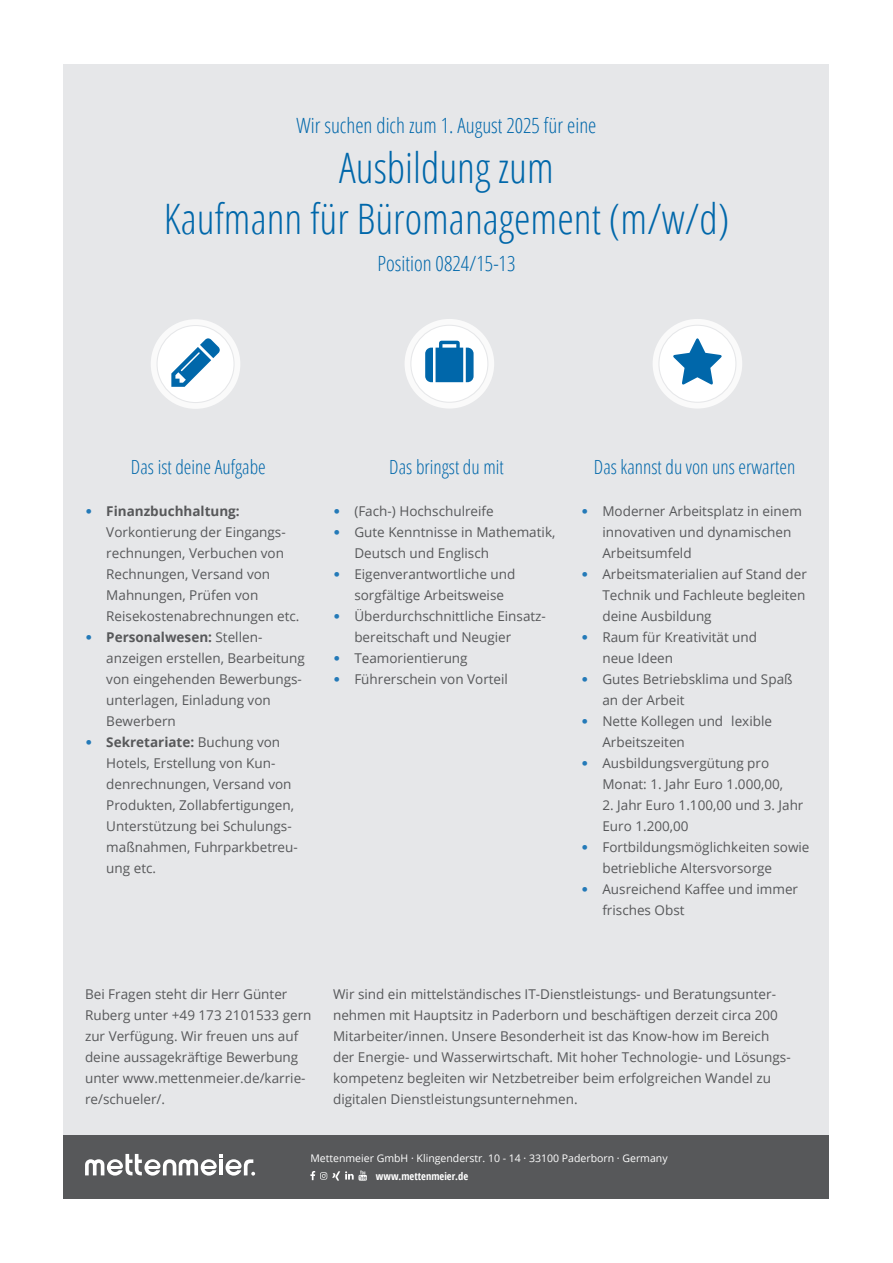
<style>
.page{position:relative;width:893px;height:1263px;background:#fff}
.page>*{position:absolute;margin:0;border:0;box-sizing:border-box;transform-origin:0 0}
.Headline{font:300 condensed 42px/50.4px "Open Sans";color:#0067aa;text-align:center}
.Headline-2{font:300 condensed 21px "Open Sans";color:#0067aa}
.Fließtext_Zwischenüberschrift{font:300 condensed 19.5px "Open Sans";color:#0067aa}
.Fließtext{font:13.5px/21px "Open Sans";color:#57585a}
.t1{font:10.5px "Open Sans";color:#fff}
.t2{font:700 condensed 10.5px "Open Sans";color:#fff}
.s1{font-family:"Calibri";font-size:15px;color:#247ab8}
.s2{font-weight:700}
.s3{font-style:inherit}
</style>
<div class="page">
<div style="left:64px;top:64px;width:765px;height:1071px;background:#e6e7e9"></div>
<div style="left:64px;top:1135px;width:765px;height:64px;background:#57585a"></div>
<div style="left:151px;top:319px;width:89px;height:90px;background:#fafafa;border-radius:50%"></div>
<div style="left:157px;top:325px;width:77px;height:77px;background:#fff;border-radius:50%"></div>
<div style="left:157px;top:325px;width:78px;height:78px;border:1px solid #e6e7e9;border-radius:50%"></div>
<svg style="left:171px;top:338px;width:49px;height:49px"></svg>
<div style="left:405px;top:319px;width:89px;height:90px;background:#fafafa;border-radius:50%"></div>
<div style="left:411px;top:325px;width:77px;height:77px;background:#fff;border-radius:50%"></div>
<div style="left:410px;top:325px;width:78px;height:78px;border:1px solid #e6e7e9;border-radius:50%"></div>
<div style="left:653px;top:319px;width:89px;height:90px;background:#fafafa;border-radius:50%"></div>
<div style="left:659px;top:325px;width:77px;height:77px;background:#fff;border-radius:50%"></div>
<div style="left:658px;top:325px;width:78px;height:78px;border:1px solid #e6e7e9;border-radius:50%"></div>
<svg style="left:425px;top:341px;width:49px;height:41px"></svg>
<svg style="left:673px;top:338px;width:49px;height:46px"></svg>
<svg style="left:85px;top:1154px;width:170px;height:21px"></svg>
<svg style="left:310px;top:1170px;width:57px;height:11px"></svg>
<p class="Headline-2" style="left:296px;top:111px;width:302px">Wir suchen dich zum 1. August 2025 für eine</p>
<p class="Headline" style="left:164px;top:142px;width:567px">Ausbildung zum<br>Kaufmann für Büromanagement (m/w/d)</p>
<p class="Headline-2" style="left:378px;top:249px;width:139px">Position 0824/15-13</p>
<p class="Fließtext_Zwischenüberschrift" style="left:131px;top:454px;width:136px">Das ist deine Aufgabe</p>
<p class="Fließtext" style="left:106px;top:500px;width:195px;text-indent:-21px"><span class="s1">•</span> <span class="s2">Finanzbuchhaltung:<br></span>Vorkontierung der Eingangs&shy;rechnungen, Verbuchen von<br>Rechnungen, Versand von<br>Mahnungen, Prüfen von<br>Reisekostenabrechnungen etc.</p>
<p class="Fließtext" style="left:106px;top:626px;width:200px;text-indent:-21px"><span class="s1">•</span> <span class="s2">Personalwesen:</span> Stellen&shy;anzeigen erstellen, Bearbeitung von eingehenden Bewerbungs&shy;unterlagen, Einladung von<br>Bewerbern</p>
<p class="Fließtext" style="left:106px;top:731px;width:193px;text-indent:-21px"><span class="s1">•</span> <span class="s2">Sekretariate:</span> Buchung von<br>Hotels, Erstellung von Kun&shy;denrechnungen, Versand von<br>Produkten, Zollabfertigungen,<br>Unterstützung bei Schulungs&shy;maßnahmen, Fuhrparkbetreu&shy;ung etc.</p>
<p class="Fließtext_Zwischenüberschrift" style="left:389px;top:454px;width:116px">Das bringst du mit</p>
<p class="Fließtext" style="left:333px;top:500px;width:162px"><span class="s1">•</span> (Fach-) Hochschulreife</p>
<p class="Fließtext" style="left:354px;top:521px;width:203px;text-indent:-21px"><span class="s1">•</span> Gute Kenntnisse in Mathematik,<br>Deutsch und Englisch</p>
<p class="Fließtext" style="left:354px;top:563px;width:163px;text-indent:-21px"><span class="s1">•</span> Eigenverantwortliche und sorgfältige Arbeitsweise</p>
<p class="Fließtext" style="left:354px;top:605px;width:193px;text-indent:-21px"><span class="s1">•</span> Überdurchschnittliche Einsatz&shy;bereitschaft und Neugier</p>
<p class="Fließtext" style="left:333px;top:647px;width:136px"><span class="s1">•</span> Teamorientierung</p>
<p class="Fließtext" style="left:333px;top:668px;width:176px"><span class="s1">•</span> Führerschein von Vorteil</p>
<p class="Fließtext_Zwischenüberschrift" style="left:594px;top:454px;width:203px">Das kannst du von uns erwarten</p>
<p class="Fließtext" style="left:602px;top:500px;width:201px;text-indent:-21px"><span class="s1">•</span> Moderner Arbeitsplatz in einem innovativen und dynamischen<br>Arbeitsumfeld</p>
<p class="Fließtext" style="left:602px;top:563px;width:206px;text-align:justify;text-indent:-21px"><span class="s1">•</span> Arbeitsmaterialien auf Stand der Technik und Fachleute begleiten deine Ausbildung</p>
<p class="Fließtext" style="left:602px;top:626px;width:156px;text-indent:-21px"><span class="s1">•</span> Raum für Kreativität und neue Ideen</p>
<p class="Fließtext" style="left:602px;top:668px;width:192px;text-indent:-21px"><span class="s1">•</span> Gutes Betriebsklima und Spaß an der Arbeit</p>
<p class="Fließtext" style="left:602px;top:710px;width:171px;text-indent:-21px"><span class="s1">•</span> Nette Kollegen und lexible<br>Arbeitszeiten</p>
<p class="Fließtext" style="left:602px;top:752px;width:182px;text-indent:-21px"><span class="s1">•</span> Ausbildungsvergütung pro<br>Monat: 1. Jahr Euro <span class="s3">1.0</span>00,00,</p>
<p class="Fließtext" style="left:602px;top:794px;width:203px"><span class="s3">2.</span> Jahr Euro 1.<span class="s3">1</span>00,00 und 3. Jahr<br>Euro 1.<span class="s3">2</span>00,00</p>
<p class="Fließtext" style="left:602px;top:836px;width:209px;text-indent:-21px"><span class="s1">•</span> Fortbildungsmöglichkeiten sowie betriebliche Altersvorsorge</p>
<p class="Fließtext" style="left:602px;top:878px;width:197px;text-indent:-21px"><span class="s1">•</span> Ausreichend Kaffee und immer frisches Obst</p>
<p class="Fließtext" style="left:85px;top:983px;width:228px">Bei Fragen steht dir Herr Günter<br>Ruberg unter +49 173 2101533 gern zur Verfügung. Wir freuen uns auf deine aussagekräftige Bewerbung unter www.mettenmeier.de/karrie&shy;re/schueler/.</p>
<p class="Fließtext" style="left:333px;top:983px;width:459px">Wir sind ein mittelständisches IT-Dienstleistungs- und Beratungsunter&shy;nehmen mit Hauptsitz in Paderborn und beschäftigen derzeit circa 200<br>Mitarbeiter/innen. Unsere Besonderheit ist das Know-how im Bereich der Energie- und Wasserwirtschaft. Mit hoher Technologie- und Lösungs&shy;kompetenz begleiten wir Netzbetreiber beim erfolgreichen Wandel zu digitalen Dienstleistungsunternehmen.</p>
<p class="t1" style="left:310px;top:1151px;width:359px">Mettenmeier GmbH · Klingenderstr. 10 - 14 · 33100 Paderborn · Germany</p>
<p class="t2" style="left:376px;top:1168px;width:94px">www.mettenmeier.de</p>
</div>
